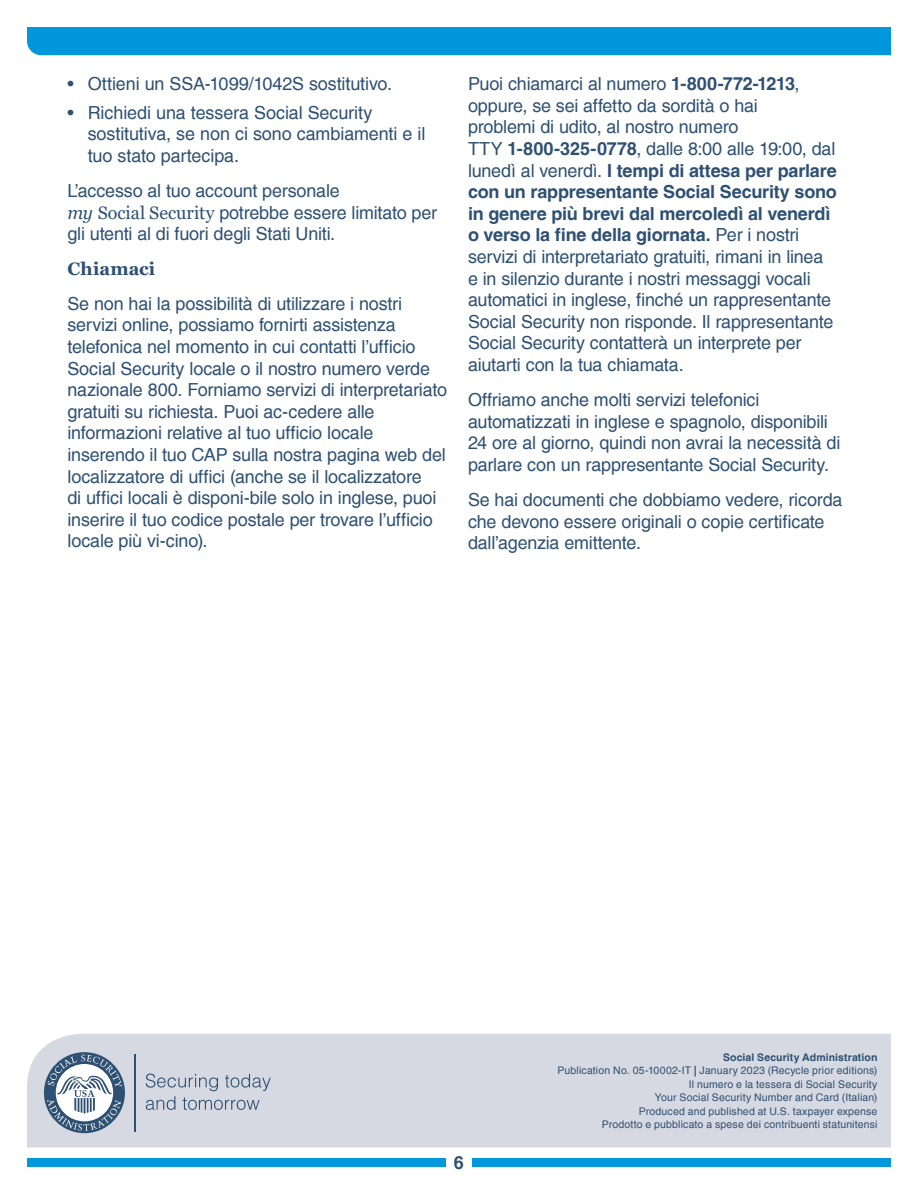
<style>
.page{position:relative;width:918px;height:1188px;background:#fff}
.page>*{position:absolute;margin:0;border:0;box-sizing:border-box;transform-origin:0 0}
.t1{font:18px/21.6px "Helvetica";letter-spacing:-.01em;color:#2e5072}
.t2{font:700 18px "Georgia";letter-spacing:.01em;color:#2e5072}
.t3{font:700 18px "Helvetica";color:#2e5072}
.t4{font:10.5px "Helvetica";letter-spacing:.015em;color:#2e5072}
.t5{font:700 10.5px "Helvetica";letter-spacing:.01em;color:#2e5072}
.s1{font-family:"Georgia";font-style:italic}
.s2{font-family:"Georgia"}
.s3{font-weight:700}
</style>
<div class="page">
<div style="left:27px;top:1159px;width:419px;height:8px;background:#0097db"></div>
<div style="left:472px;top:1159px;width:419px;height:8px;background:#0097db"></div>
<div style="left:27px;top:1034px;width:864px;height:113px;background:#d6d9e2"></div>
<div style="left:27px;top:27px;width:864px;height:28px;background:#0097db"></div>
<div style="left:44px;top:1052px;width:81px;height:81px;background:#2e5072;border-radius:50%"></div>
<svg style="left:47px;top:1055px;width:75px;height:76px"></svg>
<hr style="left:135px;top:1054px;width:1px;height:77px;background:#2e5072">
<svg style="left:146px;top:1074px;width:125px;height:36px;background:#bbc3d0"></svg>
<p class="t1" style="left:68px;top:74px;width:326px">• Ottieni un SSA-1099/1042S sostitutivo.</p>
<p class="t1" style="left:88px;top:102px;width:339px;text-indent:-20px">• Richiedi una tessera Social Security sostitutiva, se non ci sono cambiamenti e il tuo stato partecipa.</p>
<p class="t1" style="left:68px;top:180px;width:371px">L’accesso al tuo account personale<br><span class="s1">my</span> <span class="s2">Social Security</span> potrebbe essere limitato per gli utenti al di fuori degli Stati Uniti.</p>
<h2 class="t2" style="left:68px;top:257px;width:89px">Chiamaci</h2>
<p class="t1" style="left:68px;top:293px;width:381px">Se non hai la possibilità di utilizzare i nostri servizi online, possiamo fornirti assistenza telefonica nel momento in cui contatti l’ufficio Social Security locale o il nostro numero verde nazionale 800. Forniamo servizi di interpretariato gratuiti su richiesta. Puoi ac-cedere alle informazioni relative al tuo ufficio locale inserendo il tuo CAP sulla nostra pagina web del localizzatore di uffici (anche se il localizzatore<br>di uffici locali è disponi-bile solo in inglese, puoi inserire il tuo codice postale per trovare l’ufficio locale più vi-cino).</p>
<p class="t1" style="left:468px;top:74px;width:370px">Puoi chiamarci al numero <span class="s3">1-800-772-1213</span>, oppure, se sei affetto da sordità o hai<br>problemi di udito, al nostro numero<br>TTY <span class="s3">1-800-325-0778</span>, dalle 8:00 alle 19:00, dal lunedì al venerdì. <span class="s3">I tempi di attesa per parlare con un rappresentante Social Security sono in genere più brevi dal mercoledì al venerdì o verso la fine della giornata.</span> Per i nostri servizi di interpretariato gratuiti, rimani in linea e in silenzio durante i nostri messaggi vocali automatici in inglese, finché un rappresentante Social Security non risponde. Il rappresentante Social Security contatterà un interprete per aiutarti con la tua chiamata.</p>
<p class="t1" style="left:468px;top:390px;width:374px">Offriamo anche molti servizi telefonici automatizzati in inglese e spagnolo, disponibili 24 ore al giorno, quindi non avrai la necessità di parlare con un rappresentante Social Security.</p>
<p class="t1" style="left:468px;top:490px;width:376px">Se hai documenti che dobbiamo vedere, ricorda che devono essere originali o copie certificate dall’agenzia emittente.</p>
<p class="t3" style="left:454px;top:1152px;width:12px">6</p>
<p class="t5" style="left:723px;top:1051px;width:156px">Social Security Administration</p>
<p class="t4" style="left:557px;top:1064px;width:322px">Publication No. 05-10002-IT <span class="s3">|</span> January 2023 (Recycle prior editions)</p>
<p class="t4" style="left:689px;top:1078px;width:190px">Il numero e la tessera di Social Security</p>
<p class="t4" style="left:655px;top:1091px;width:224px">Your Social Security Number and Card (Italian)</p>
<p class="t4" style="left:639px;top:1105px;width:240px">Produced and published at U.S. taxpayer expense</p>
<p class="t4" style="left:602px;top:1118px;width:277px">Prodotto e pubblicato a spese dei contribuenti statunitensi</p>
</div>
